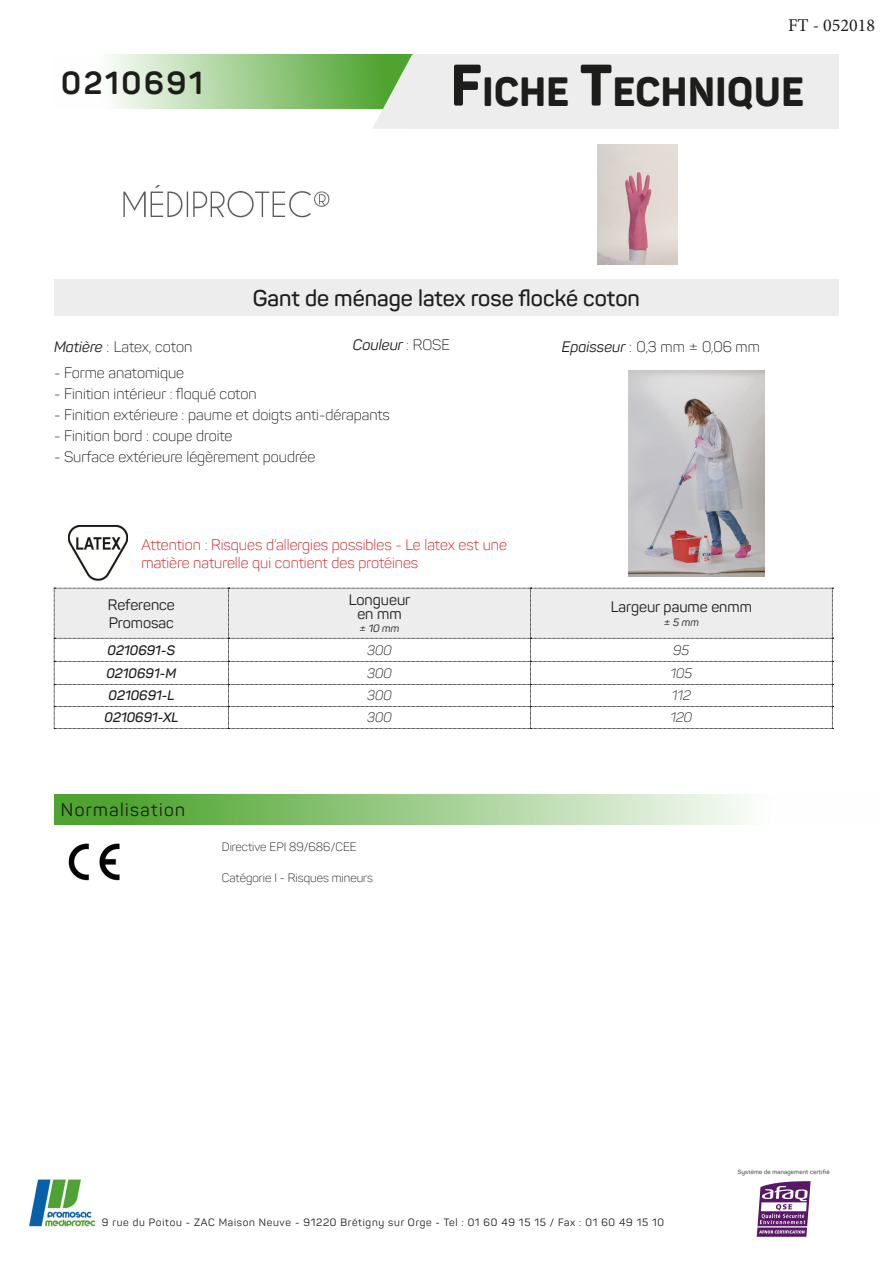
<style>
.page{position:relative;width:893px;height:1263px;background:#fff}
.page>*{position:absolute;margin:0;border:0;box-sizing:border-box;transform-origin:0 0}
.t1{font:800 40.35px "Panton";letter-spacing:.015em;color:#1d1d1b;scale:.96 1}
.t2{font:700 31.5px "Panton";letter-spacing:.08em;color:#1d1d1b}
.t3{font:600 22.5px "Panton";color:#1d1d1b}
.t4{font:18px "Panton";letter-spacing:.08em;color:#1d1d1b}
.t5{font:18px "Minion Pro";color:#1d1d1b}
.t6{font:300 15px "Panton";color:#1d1d1b}
.t7{font:300 15px/18px "Panton";color:#cd171a}
.t8{font:15px/18px "Panton";color:#1d1d1b}
.t9{font:italic 15px "Panton";color:#1d1d1b}
.t10{font:italic 600 13.5px "Panton";color:#1d1d1b}
.t11{font:italic 300 13.5px "Panton";color:#1d1d1b}
.t12{font:300 12px "Panton";color:#1d1d1b}
.t13{font:10.5px "Panton";letter-spacing:.07em;color:#1d1d1b}
.t14{font:italic 10.5px "Panton";color:#1d1d1b}
.t15{font:6px "Panton";letter-spacing:.03em;color:#1d1d1b}
.s1{font-size:57.6px}
.s2{font-weight:400;font-style:italic}
.s3{font-weight:300;font-style:normal}
</style>
<div class="page">
<div style="left:413px;top:54px;width:426px;height:75px;background:#ededed"></div>
<svg style="left:108px;top:54px;width:264px;height:55px;background:#a7d198"></svg>
<svg style="left:372px;top:54px;width:41px;height:75px;background:#a5cc97"></svg>
<div style="left:54px;top:794px;width:826px;height:31px;background:linear-gradient(to right,#429e21,#fff)"></div>
<img style="left:29px;top:1179px;width:67px;height:48px">
<svg style="left:757px;top:1181px;width:54px;height:56px"></svg>
<hr style="left:757px;top:1226px;width:50px;height:1px;background:#fff">
<div style="left:54px;top:279px;width:785px;height:37px;background:#ededed"></div>
<img style="left:123px;top:185px;width:207px;height:33px">
<svg style="left:54px;top:588px;width:779px;height:141px"></svg>
<img style="left:68px;top:843px;width:52px;height:38px">
<img style="left:68px;top:525px;width:60px;height:56px">
<img style="left:598px;top:144px;width:80px;height:120px">
<img style="left:628px;top:370px;width:137px;height:206px">
<h2 class="t2" style="left:61px;top:63px;width:143px">0210691</h2>
<p class="t5" style="left:788px;top:13px;width:89px">FT - 052018</p>
<h1 class="t1" style="left:451px;top:66px;width:369px"><span class="s1">F</span>ICHE <span class="s1">T</span>ECHNIQUE</h1>
<h3 class="t3" style="left:253px;top:284px;width:389px">Gant de ménage latex rose flocké coton</h3>
<p class="t6" style="left:54px;top:338px;width:140px"><span class="s2">Matière</span> : Latex, coton</p>
<p class="t9" style="left:353px;top:336px;width:99px">Couleur <span class="s3">: ROSE</span></p>
<p class="t6" style="left:54px;top:364px;width:132px">- Forme anatomique</p>
<p class="t6" style="left:54px;top:385px;width:204px">- Finition intérieur : floqué coton</p>
<p class="t6" style="left:54px;top:406px;width:337px">- Finition extérieure : paume et doigts anti-dérapants</p>
<p class="t6" style="left:54px;top:427px;width:180px">- Finition bord : coupe droite</p>
<p class="t6" style="left:54px;top:448px;width:263px">- Surface extérieure légèrement poudrée</p>
<p class="t7" style="left:142px;top:536px;width:367px">Attention : Risques d’allergies possibles - Le latex est une matière naturelle qui contient des protéines</p>
<p class="t8" style="left:108px;top:595px;width:69px">Reference<br>Promosac</p>
<p class="t8" style="left:349px;top:593px;width:63px;line-height:13.5px;text-align:center">Longueur en mm</p>
<p class="t14" style="left:360px;top:622px;width:41px">± 10 mm</p>
<p class="t6" style="left:562px;top:338px;width:199px"><span class="s2">Epaisseur</span> : 0,3 mm ± 0,06 mm</p>
<p class="t8" style="left:611px;top:598px;width:143px">Largeur paume enmm</p>
<p class="t14" style="left:664px;top:615px;width:36px">± 5 mm</p>
<p class="t10" style="left:108px;top:642px;width:69px">0210691-S</p>
<p class="t11" style="left:367px;top:642px;width:26px">300</p>
<p class="t11" style="left:673px;top:642px;width:18px">95</p>
<p class="t10" style="left:106px;top:665px;width:71px">0210691-M</p>
<p class="t11" style="left:367px;top:665px;width:26px">300</p>
<p class="t11" style="left:670px;top:665px;width:23px">105</p>
<p class="t10" style="left:109px;top:687px;width:68px">0210691-L</p>
<p class="t11" style="left:367px;top:687px;width:26px">300</p>
<p class="t11" style="left:672px;top:687px;width:21px">112</p>
<p class="t10" style="left:105px;top:709px;width:76px">0210691-XL</p>
<p class="t11" style="left:367px;top:709px;width:26px">300</p>
<p class="t11" style="left:670px;top:709px;width:23px">120</p>
<p class="t4" style="left:61px;top:799px;width:126px">Normalisation</p>
<p class="t12" style="left:222px;top:839px;width:136px">Directive EPI 89/686/CEE</p>
<p class="t12" style="left:222px;top:870px;width:153px">Catégorie I - Risques mineurs</p>
<p class="t13" style="left:102px;top:1216px;width:564px">9 rue du Poitou - ZAC Maison Neuve - 91220 Brétigny sur Orge - Tel : 01 60 49 15 15 / Fax : 01 60 49 15 10</p>
<p class="t15" style="left:738px;top:1168px;width:93px">Système de management certifié</p>
</div>
